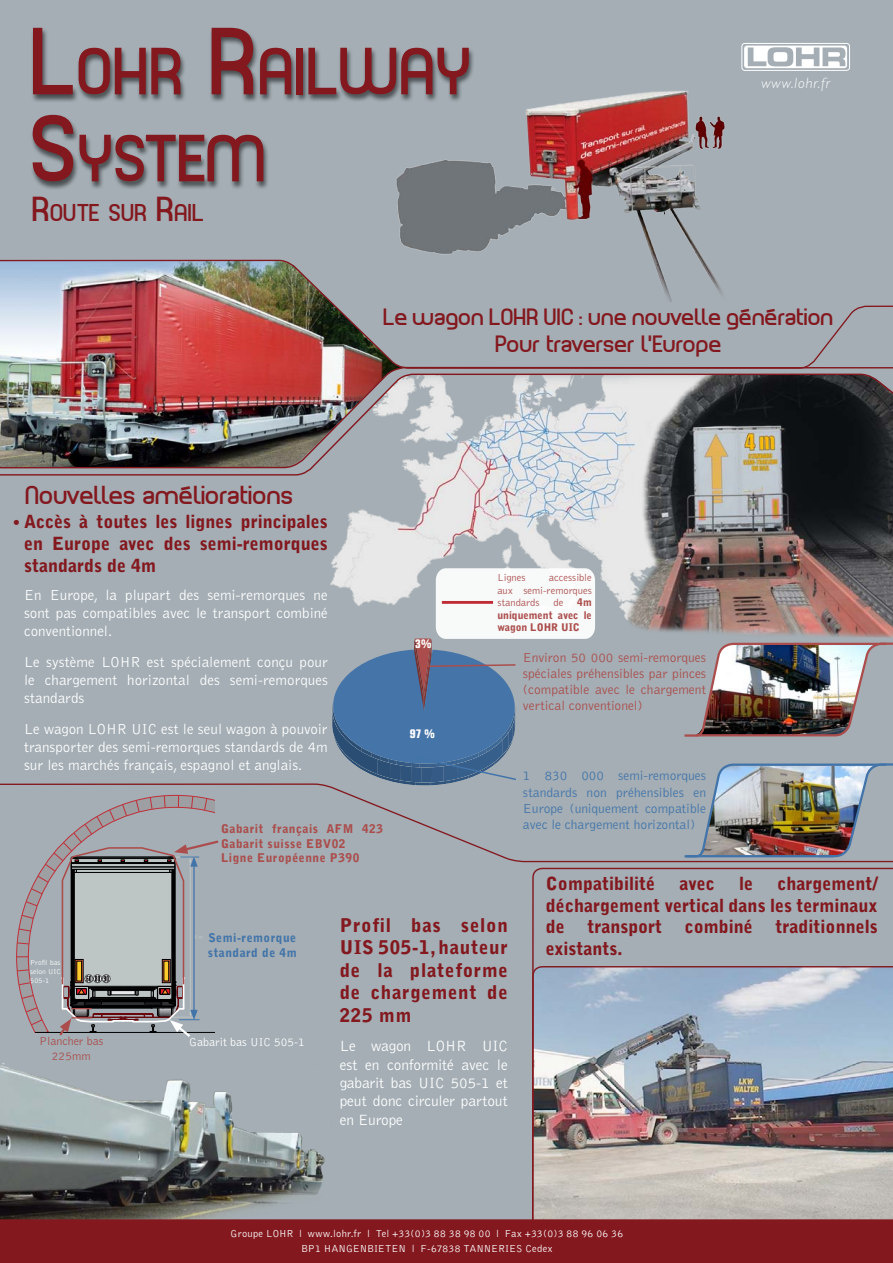
<style>
.page{position:relative;width:893px;height:1263px;background:#a4aeb4}
.page>*{position:absolute;margin:0;border:0;box-sizing:border-box;transform-origin:0 0}
.t1{font:63px "Planet Estyle";color:#83181e}
.t2{font:24.75px "Planet Estyle";color:#83181e}
.t3{font:23.25px "Planet Estyle";color:#83181e}
.t4{font:22.5px/27px "Planet Estyle";color:#83181e;text-align:center}
.t5{font:900 18.75px/22.5px "Bell Gothic";letter-spacing:.04em;color:#83181e;text-align:justify}
.t6{font:900 18px/21.6px "Bell Gothic";color:#83181e;text-align:justify}
.t7{font:300 15.45px/18.5px "Bell Gothic";letter-spacing:-.01em;color:#fff;text-align:justify}
.t8{font:300 15px/18px "Bell Gothic";color:#fff;text-align:justify}
.t9{font:italic 300 15px "Gill Sans";letter-spacing:.06em;color:#fff}
.t10{font:300 13.5px/16.2px "Bell Gothic";color:#ab4d4c;text-align:justify}
.t11{font:300 13.5px/16.2px "Bell Gothic";color:#4274aa;text-align:justify}
.t12{font:900 12px/14.4px "Bell Gothic";letter-spacing:.04em;color:#ab4d4c}
.t13{font:900 12px/14.4px "Bell Gothic";letter-spacing:.04em;color:#4274aa}
.t14{font:300 12px "Bell Gothic";color:#fff}
.t15{font:300 12px/14.4px "Bell Gothic";color:#ab4d4c;text-align:center}
.t16{font:700 condensed 11.85px "Eurostile";color:#fff}
.t17{font:300 10.5px/15px "Bell Gothic";letter-spacing:.005em;color:#fff;text-align:center}
.t18{font:300 10.5px/12.6px "Bell Gothic";color:#ab4d4c;text-align:justify}
.t19{font:900 10.5px/12.6px "Bell Gothic";color:#ab4d4c;text-align:justify}
.t20{font:300 7.5px/9px "Bell Gothic";color:#fff;text-align:justify}
.s1{font-size:90px}
.s2{font-size:33.15px}
.s3{font-weight:300;font-size:18.75px}
</style>
<div class="page">
<img style="left:330px;top:476px;width:89px;height:109px">
<svg style="left:332px;top:568px;width:87px;height:215px"></svg>
<img style="left:0;top:1064px;width:325px;height:155px">
<div style="left:30px;top:28px;width:445px;height:162px;background:#000;opacity:.55"></div>
<div style="left:0;top:1219px;width:419px;height:44px;background:#83181e"></div>
<img style="left:0;top:373px;width:419px;height:103px">
<img style="left:419px;top:28px;width:474px;height:1235px">
<img style="left:0;top:259px;width:893px;height:110px">
<img style="left:0;top:783px;width:893px;height:80px">
<img style="left:356px;top:66px;width:397px;height:263px">
<svg style="left:17px;top:795px;width:204px;height:242px"></svg>
<h1 class="t1" style="left:33px;top:30px;width:442px"><span class="s1">L</span>OHR <span class="s1">R</span>AILWAY</h1>
<h1 class="t1" style="left:33px;top:117px;width:237px"><span class="s1">S</span>YSTEM</h1>
<h3 class="t3" style="left:33px;top:198px;width:172px"><span class="s2">R</span>OUTE SUR <span class="s2">R</span>AIL</h3>
<p class="t9" style="left:761px;top:75px;width:70px">www.lohr.fr</p>
<h3 class="t4" style="left:384px;top:303px;width:452px">Le wagon LOHR UIC : une nouvelle génération<br>Pour traverser l’Europe</h3>
<h2 class="t2" style="left:26px;top:479px;width:270px">Nouvelles améliorations</h2>
<p class="t6" style="left:24px;top:511px;width:305px;text-indent:-12px"><span class="s3">•</span> Accès à toutes les lignes principales en Europe avec des semi-remorques standards de 4m</p>
<p class="t8" style="left:24px;top:587px;width:305px">En Europe, la plupart des semi-remorques ne sont pas compatibles avec le transport combiné conventionnel.</p>
<p class="t8" style="left:24px;top:653px;width:305px">Le système LOHR est spécialement conçu pour le chargement horizontal des semi-remorques standards</p>
<p class="t8" style="left:24px;top:720px;width:305px">Le wagon LOHR UIC est le seul wagon à pouvoir transporter des semi-remorques standards de 4m sur les marchés français, espagnol et anglais.</p>
<p class="t12" style="left:221px;top:822px;width:163px">Gabarit français AFM 423<br>Gabarit suisse EBV02<br>Ligne Européenne P390</p>
<p class="t16" style="left:415px;top:637px;width:18px">3%</p>
<p class="t16" style="left:410px;top:726px;width:27px">97 %</p>
<p class="t18" style="left:497px;top:571px;width:96px;text-indent:52px">accessible aux semi-remorques standards</p>
<p class="t18" style="left:497px;top:571px;width:30px">Lignes</p>
<p class="t19" style="left:497px;top:596px;width:96px;text-indent:80px">4m uniquement avec le wagon LOHR UIC</p>
<p class="t18" style="left:553px;top:597px;width:12px">de</p>
<p class="t10" style="left:523px;top:649px;width:185px">Environ 50 000 semi-remorques spéciales préhensibles par pinces (compatible avec le chargement vertical conventionel)</p>
<p class="t11" style="left:523px;top:768px;width:185px">1 830 000 semi-remorques standards non préhensibles en Europe (uniquement compatible avec le chargement horizontal)</p>
<p class="t20" style="left:30px;top:958px;width:32px">Profil bas selon UIC 505-1</p>
<p class="t15" style="left:39px;top:1034px;width:66px">Plancher bas<br>225mm</p>
<p class="t13" style="left:208px;top:931px;width:90px">Semi-remorque standard de 4m</p>
<p class="t14" style="left:189px;top:1035px;width:117px">Gabarit bas UIC 505-1</p>
<p class="t5" style="left:340px;top:914px;width:170px">Profil bas selon UIS 505-1, hauteur de la plateforme de chargement de 225 mm</p>
<p class="t7" style="left:340px;top:1037px;width:170px">Le wagon LOHR UIC est en conformité avec le gabarit bas UIC 505-1 et peut donc circuler partout en Europe</p>
<p class="t6" style="left:546px;top:873px;width:111px">Compatibilité</p>
<p class="t6" style="left:679px;top:873px;width:37px">avec</p>
<p class="t6" style="left:739px;top:873px;width:16px">le</p>
<p class="t6" style="left:546px;top:873px;width:333px;text-indent:232px">chargement/ déchargement vertical dans les terminaux de</p>
<p class="t6" style="left:588px;top:916px;width:76px">transport</p>
<p class="t6" style="left:685px;top:916px;width:70px">combiné</p>
<p class="t6" style="left:776px;top:916px;width:104px">traditionnels</p>
<p class="t6" style="left:546px;top:938px;width:78px">existants.</p>
<p class="t17" style="left:231px;top:1226px;width:394px">Groupe LOHR l www.lohr.fr l Tel +33(0)3 88 38 98 00 l Fax +33(0)3 88 96 06 36<br>BP1 HANGENBIETEN l F-67838 TANNERIES Cedex</p>
</div>
